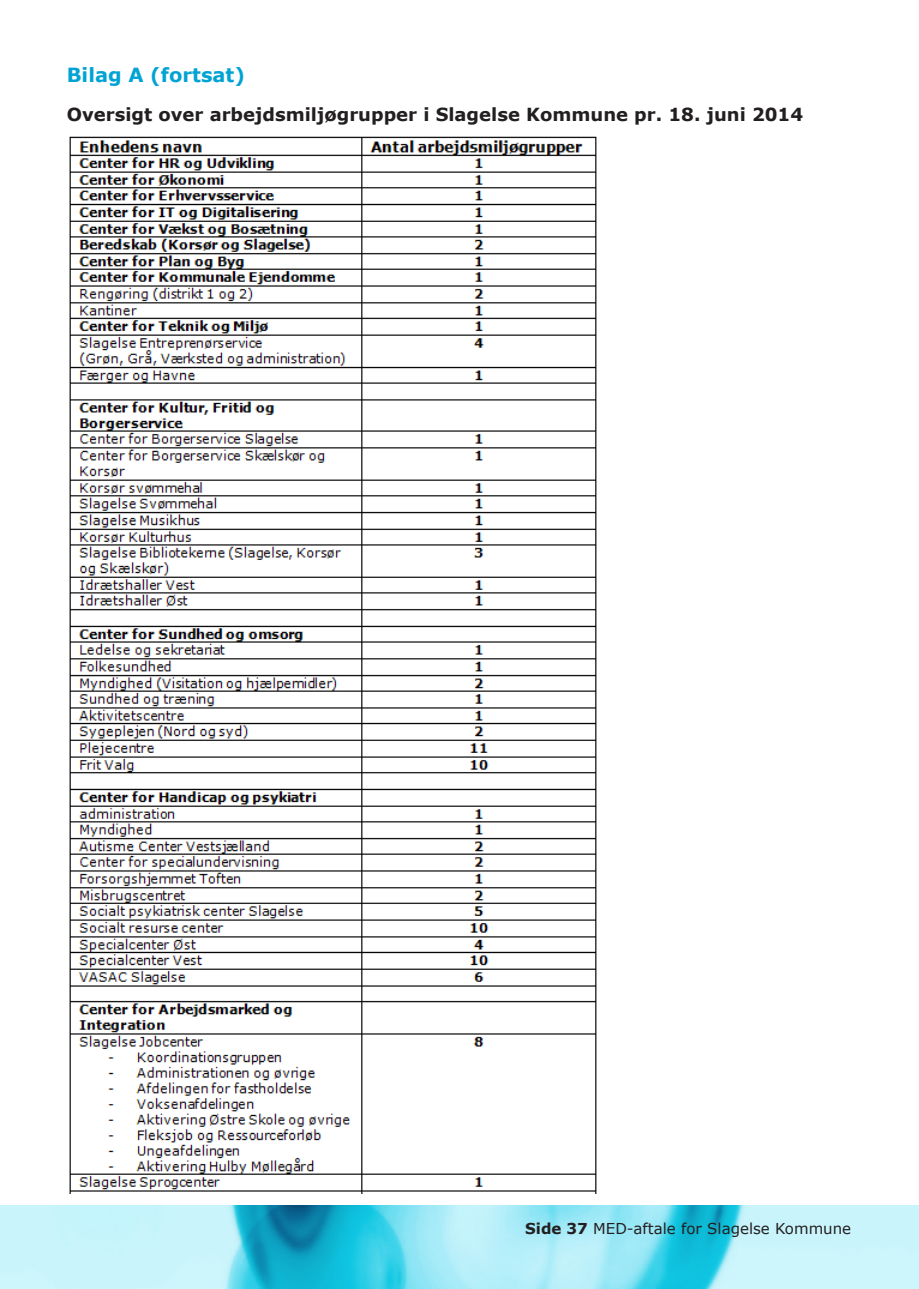
<style>
.page{position:relative;width:919px;height:1289px;background:#fff}
.page>*{position:absolute;margin:0;border:0;box-sizing:border-box;transform-origin:0 0}
.t1{font:700 19.5px "Verdana";color:#00a3d4}
.t2{font:700 18px "Verdana";color:#231f20}
.t3{font:15px "Verdana";color:#231f20}
.s1{font-weight:700}
</style>
<div class="page">
<img style="left:0;top:1205px;width:917px;height:83px">
<img style="left:69px;top:136px;width:528px;height:1057px">
<p class="t1" style="left:67px;top:61px;width:180px">Bilag A (fortsat)</p>
<p class="t2" style="left:67px;top:101px;width:737px">Oversigt over arbejdsmiljøgrupper i Slagelse Kommune pr. 18. juni 2014</p>
<p class="t3" style="left:525px;top:1217px;width:327px"><span class="s1">Side 37</span> MED-aftale for Slagelse Kommune</p>
</div>
